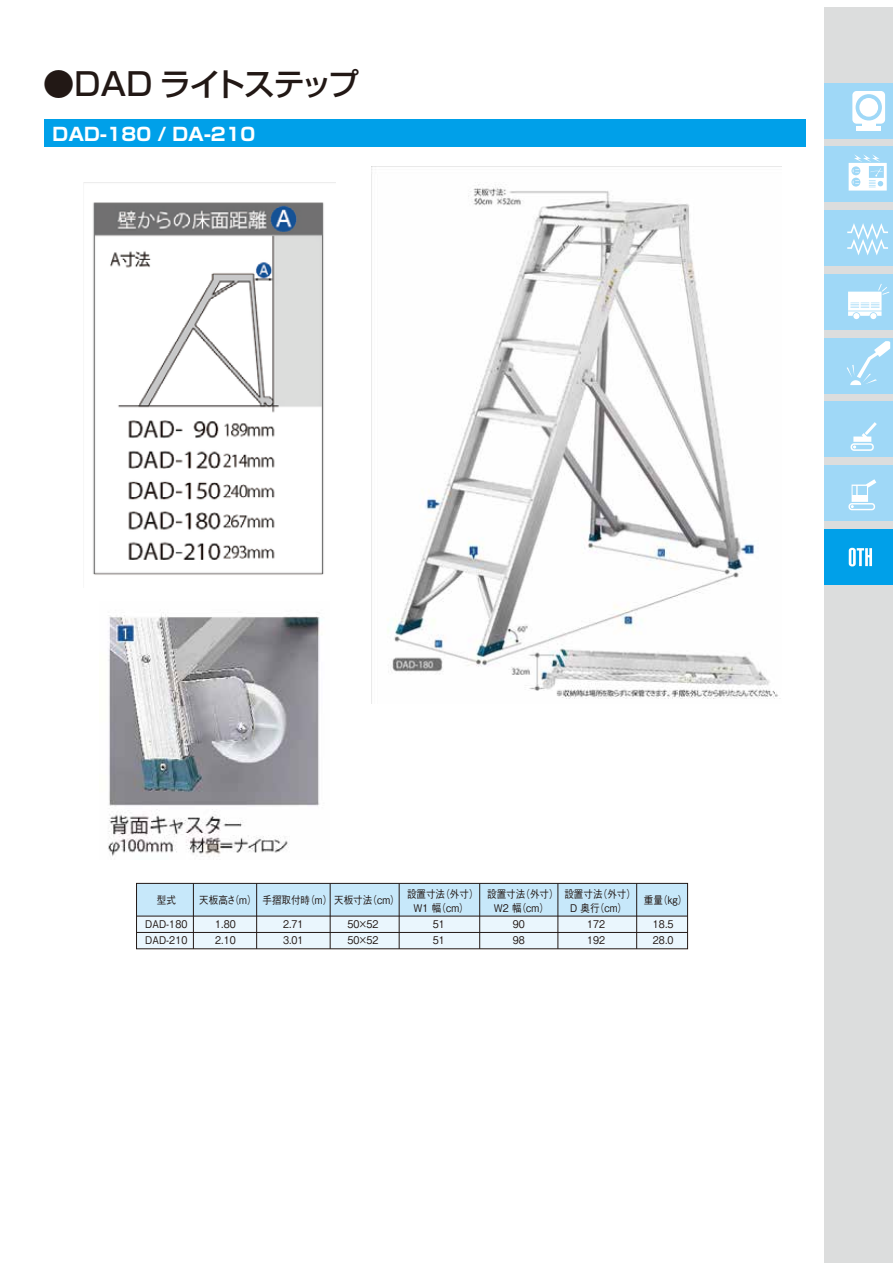
<style>
.page{position:relative;width:893px;height:1263px;background:#fff}
.page>*{position:absolute;margin:0;border:0;box-sizing:border-box;transform-origin:0 0}
.t1{font:500 31.5px "Shin Go Pro";letter-spacing:-.06em;color:#221815}
.t2{font:700 18px "Shin Go Pro";color:#fff}
.t3{font:500 10.65px "Gothic BBB Pro";color:#221815;scale:.9 1}
</style>
<div class="page">
<div style="left:825px;top:8px;width:68px;height:1255px;background:#dcdddd"></div>
<div style="left:825px;top:147px;width:68px;height:55px;background:#9fd8f7"></div>
<div style="left:825px;top:274px;width:68px;height:56px;background:#9fd8f7"></div>
<div style="left:825px;top:338px;width:68px;height:55px;background:#9fd8f7"></div>
<div style="left:825px;top:402px;width:68px;height:55px;background:#9fd8f7"></div>
<div style="left:825px;top:466px;width:68px;height:55px;background:#9fd8f7"></div>
<div style="left:825px;top:529px;width:68px;height:56px;background:#00a0e9"></div>
<svg style="left:849px;top:154px;width:38px;height:37px"></svg>
<svg style="left:848px;top:284px;width:41px;height:35px"></svg>
<svg style="left:847px;top:341px;width:43px;height:44px"></svg>
<svg style="left:851px;top:422px;width:26px;height:29px"></svg>
<svg style="left:848px;top:479px;width:28px;height:31px"></svg>
<svg style="left:849px;top:548px;width:23px;height:18px"></svg>
<div style="left:825px;top:210px;width:68px;height:56px;background:#9fd8f7"></div>
<svg style="left:847px;top:223px;width:41px;height:32px"></svg>
<div style="left:825px;top:83px;width:68px;height:55px;background:#9fd8f7"></div>
<div style="left:856px;top:126px;width:25px;height:5px;background:#fff"></div>
<svg style="left:852px;top:91px;width:33px;height:35px"></svg>
<div style="left:859px;top:98px;width:19px;height:19px;background:#fff;border-radius:50%"></div>
<div style="left:44px;top:119px;width:762px;height:28px;background:#00a0e9"></div>
<img style="left:108px;top:612px;width:212px;height:245px">
<img style="left:371px;top:167px;width:409px;height:537px">
<img style="left:93px;top:202px;width:231px;height:373px">
<div style="left:137px;top:900px;width:551px;height:49px;background:#eaf6fd"></div>
<div style="left:137px;top:883px;width:551px;height:33px;background:#c7e8fa"></div>
<hr style="left:137px;top:932px;width:551px;height:1px;background:#221815">
<hr style="left:137px;top:916px;width:551px;height:1px;background:#221815">
<div style="left:136px;top:883px;width:552px;height:66px;border:1px solid #221815"></div>
<hr style="left:193px;top:883px;width:1px;height:66px;background:#221815">
<hr style="left:256px;top:883px;width:1px;height:66px;background:#221815">
<hr style="left:330px;top:883px;width:1px;height:66px;background:#221815">
<hr style="left:399px;top:883px;width:1px;height:66px;background:#221815">
<hr style="left:479px;top:883px;width:1px;height:66px;background:#221815">
<hr style="left:558px;top:883px;width:1px;height:66px;background:#221815">
<hr style="left:636px;top:883px;width:1px;height:66px;background:#221815">
<h1 class="t1" style="left:43px;top:58px;width:318px">●DAD ライトステップ</h1>
<h2 class="t2" style="left:53px;top:119px;width:204px">DAD-180 / DA-210</h2>
<p class="t3" style="left:157px;top:892px;width:23px">型式</p>
<p class="t3" style="left:199px;top:892px;width:224px">天板高さ（m） 手摺取付時（m） 天板寸法（cm）</p>
<p class="t3" style="left:407px;top:886px;width:256px">設置寸法（外寸） 設置寸法（外寸） 設置寸法（外寸）</p>
<p class="t3" style="left:414px;top:899px;width:63px">W1 幅（cm）</p>
<p class="t3" style="left:494px;top:899px;width:63px">W2 幅（cm）</p>
<p class="t3" style="left:570px;top:899px;width:65px">D 奥行（cm）</p>
<p class="t3" style="left:644px;top:892px;width:50px">重量（kg）</p>
<p class="t3" style="left:145px;top:915px;width:48px">DAD-180</p>
<p class="t3" style="left:215px;top:915px;width:24px">1.80</p>
<p class="t3" style="left:283px;top:915px;width:24px">2.71</p>
<p class="t3" style="left:347px;top:915px;width:36px">50×52</p>
<p class="t3" style="left:433px;top:915px;width:15px">51</p>
<p class="t3" style="left:513px;top:915px;width:15px">90</p>
<p class="t3" style="left:587px;top:915px;width:22px">172</p>
<p class="t3" style="left:653px;top:915px;width:24px">18.5</p>
<p class="t3" style="left:145px;top:932px;width:48px">DAD-210</p>
<p class="t3" style="left:215px;top:932px;width:24px">2.10</p>
<p class="t3" style="left:283px;top:932px;width:24px">3.01</p>
<p class="t3" style="left:347px;top:932px;width:36px">50×52</p>
<p class="t3" style="left:433px;top:932px;width:15px">51</p>
<p class="t3" style="left:513px;top:932px;width:15px">98</p>
<p class="t3" style="left:587px;top:932px;width:22px">192</p>
<p class="t3" style="left:653px;top:932px;width:24px">28.0</p>
</div>
